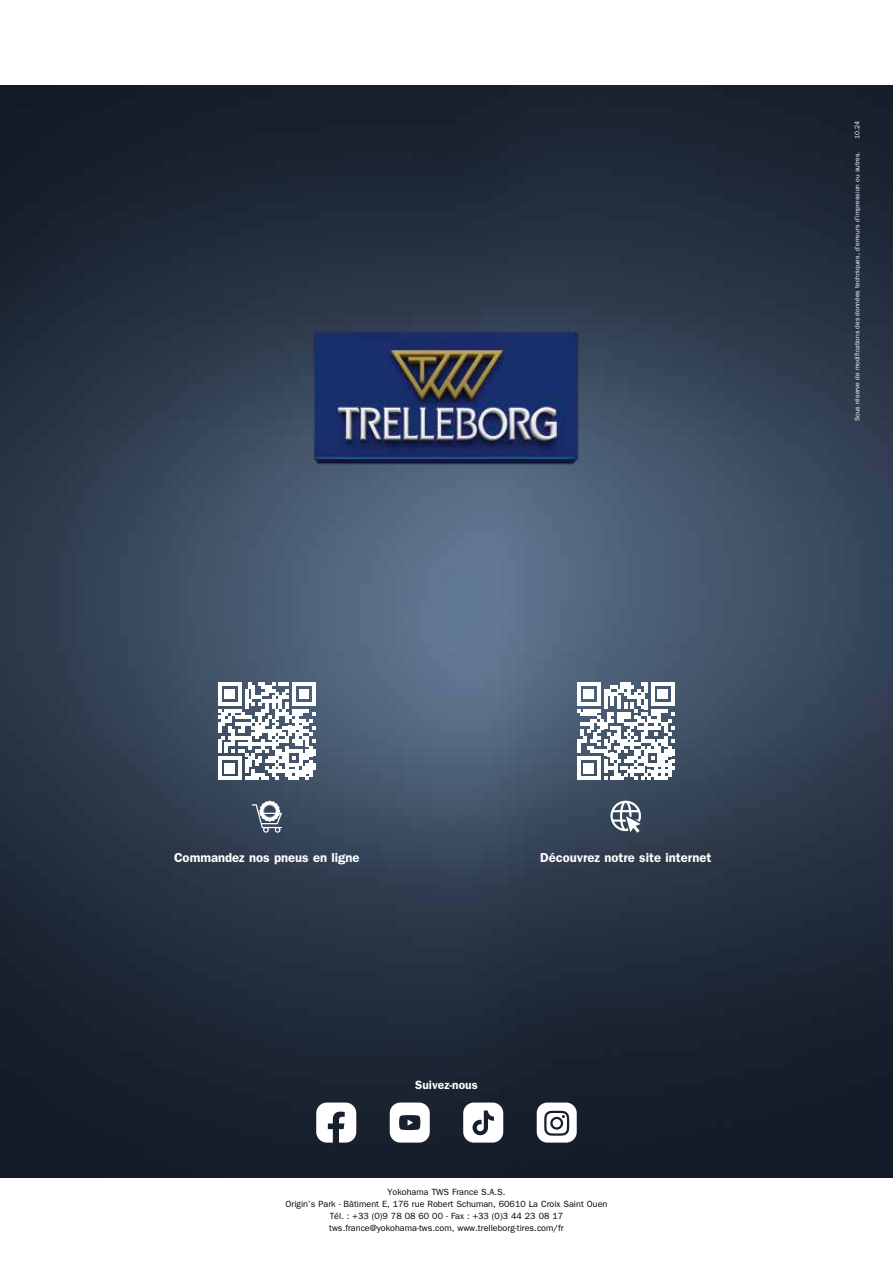
<style>
.page{position:relative;width:893px;height:1263px;background:#fff}
.page>*{position:absolute;margin:0;border:0;box-sizing:border-box;transform-origin:0 0}
.t1{font:600 13.05px "ITC Franklin Gothic Std";color:#fff}
.t2{font:600 12px "ITC Franklin Gothic Std";color:#fff}
.t3{font:9px/12px "ITC Franklin Gothic Std";color:#000;text-align:center}
.t4{font:6.75px "ITC Franklin Gothic Std";color:#fff}
</style>
<div class="page">
<img style="left:0;top:85px;width:893px;height:1093px">
<img style="left:307px;top:325px;width:279px;height:146px">
<svg style="left:218px;top:682px;width:98px;height:98px"></svg>
<svg style="left:577px;top:682px;width:98px;height:98px"></svg>
<svg style="left:610px;top:801px;width:31px;height:32px"></svg>
<svg style="left:463px;top:1102px;width:40px;height:40px"></svg>
<svg style="left:390px;top:1102px;width:40px;height:40px"></svg>
<svg style="left:316px;top:1102px;width:40px;height:40px"></svg>
<svg style="left:537px;top:1102px;width:40px;height:40px"></svg>
<svg style="left:252px;top:801px;width:30px;height:32px"></svg>
<p class="t4" style="left:853px;top:139px;width:20px;rotate:-90deg">10.24</p>
<p class="t4" style="left:853px;top:421px;width:271px;rotate:-90deg">Sous réserve de modifications des données techniques, d’erreurs d’impression ou autres.</p>
<h1 class="t1" style="left:174px;top:849px;width:187px">Commandez nos pneus en ligne</h1>
<h1 class="t1" style="left:540px;top:849px;width:173px">Découvrez notre site internet</h1>
<h2 class="t2" style="left:415px;top:1077px;width:64px">Suivez-nous</h2>
<p class="t3" style="left:286px;top:1186px;width:323px">Yokohama TWS France S.A.S.<br>Origin’s Park - Bâtiment E, 176 rue Robert Schuman, 60610 La Croix Saint Ouen Tél. : +33 (0)9 78 08 60 00 - Fax : +33 (0)3 44 23 08 17 tws.france@yokohama-tws.com, www.trelleborg-tires.com/fr</p>
</div>
